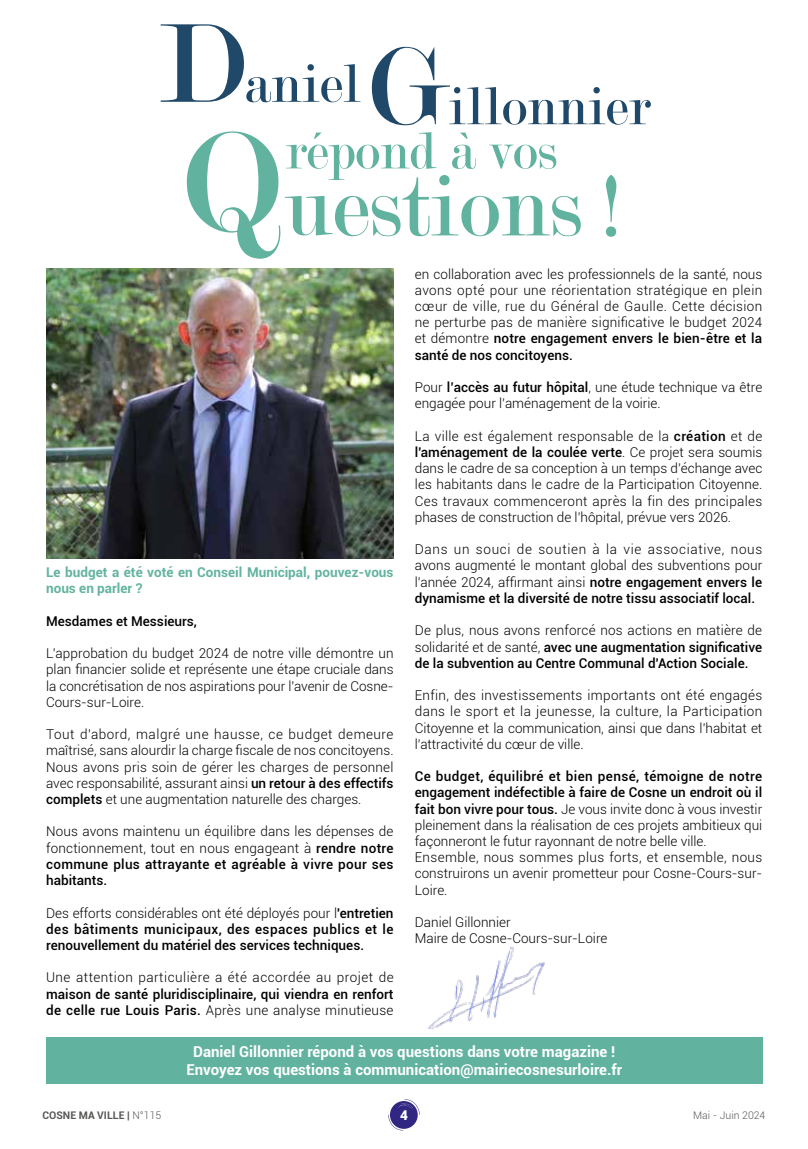
<style>
.page{position:relative;width:808px;height:1149px;background:#fff}
.page>*{position:absolute;margin:0;border:0;box-sizing:border-box;transform-origin:0 0}
.t1{font:92.4px "Modern";color:#62b2a0}
.t2{font:56.85px "Modern";color:#204969}
.t3{font:55.5px "Modern";color:#62b2a0}
.t4{font:700 15px/18px "Roboto";color:#fff;text-align:center}
.t5{font:300 13.5px/16.2px "Roboto";color:#000;text-align:justify}
.t6{font:500 13.5px/16.2px "Roboto";color:#000;text-align:justify}
.t7{font:700 13.5px/16.2px "Roboto";color:#63b3a0}
.t8{font:300 13.5px "Roboto";letter-spacing:.035em;color:#000}
.t9{font:900 13.5px "Roboto";color:#fff}
.t10{font:700 10.5px "Roboto";color:#575756}
.t11{font:300 10.5px "Roboto";color:#575756}
.s1{font-size:118.35px}
.s2{font-size:152.7px}
.s3{font-weight:500}
.s4{font-weight:300}
</style>
<div class="page">
<svg style="left:388px;top:1099px;width:32px;height:31px"></svg>
<div style="left:46px;top:1036px;width:716px;height:47px;background:#62b2a0"></div>
<img style="left:46px;top:268px;width:347px;height:290px">
<img style="left:428px;top:947px;width:117px;height:82px">
<h2 class="t2" style="left:158px;top:78px;width:494px"><sup>D</sup><sup>aniel</sup><span class="s1">G</span>illonnier</h2>
<h3 class="t3" style="left:285px;top:123px;width:273px">répond à vos</h3>
<h1 class="t1" style="left:183px;top:160px;width:443px"><span class="s2">Q</span>uestions !</h1>
<p class="t7" style="left:46px;top:563px;width:349px">Le budget a été voté en Conseil Municipal, pouvez-vous nous en parler ?</p>
<p class="t6" style="left:46px;top:612px;width:152px">Mesdames et Messieurs,</p>
<p class="t5" style="left:46px;top:644px;width:349px">L’approbation du budget 2024 de notre ville démontre un plan financier solide et représente une étape cruciale dans la concrétisation de nos aspirations pour l'avenir de Cosne-Cours-sur-Loire.</p>
<p class="t5" style="left:46px;top:725px;width:349px">Tout d'abord, malgré une hausse, ce budget demeure maîtrisé, sans alourdir la charge fiscale de nos concitoyens.<br>Nous avons pris soin de gérer les charges de personnel avec responsabilité, assurant ainsi <span class="s3">un retour à des effectifs complets</span> et une augmentation naturelle des charges.</p>
<p class="t5" style="left:46px;top:822px;width:349px">Nous avons maintenu un équilibre dans les dépenses de fonctionnement, tout en nous engageant à <span class="s3">rendre notre commune plus attrayante et agréable à vivre pour ses habitants.</span></p>
<p class="t6" style="left:46px;top:903px;width:349px"><span class="s4">Des efforts considérables ont été déployés pour l</span>'entretien des bâtiments municipaux, des espaces publics et le renouvellement du matériel des services techniques.</p>
<p class="t8" style="left:46px;top:967px;width:349px">Une attention particulière a été accordée au projet de</p>
<p class="t6" style="left:46px;top:984px;width:349px">maison de santé pluridisciplinaire, qui viendra en renfort de celle rue Louis Paris. <span class="s4">Après une analyse minutieuse</span></p>
<p class="t5" style="left:415px;top:265px;width:349px">en collaboration avec les professionnels de la santé, nous avons opté pour une réorientation stratégique en plein cœur de ville, rue du Général de Gaulle. Cette décision ne perturbe pas de manière significative le budget 2024 et démontre <span class="s3">notre engagement envers le bien-être et la santé de nos concitoyens.</span></p>
<p class="t5" style="left:415px;top:378px;width:349px">Pour <span class="s3">l’accès au futur hôpital</span>, une étude technique va être engagée pour l’aménagement de la voirie.</p>
<p class="t5" style="left:415px;top:427px;width:349px">La ville est également responsable de la <span class="s3">création</span> et de <span class="s3">l'aménagement de la coulée verte</span>. Ce projet sera soumis dans le cadre de sa conception à un temps d’échange avec les habitants dans le cadre de la Participation Citoyenne.<br>Ces travaux commenceront après la fin des principales phases de construction de l'hôpital, prévue vers 2026.</p>
<p class="t5" style="left:415px;top:540px;width:349px">Dans un souci de soutien à la vie associative, nous avons augmenté le montant global des subventions pour l'année 2024, affirmant ainsi <span class="s3">notre engagement envers le dynamisme et la diversité de notre tissu associatif local.</span></p>
<p class="t6" style="left:415px;top:621px;width:349px"><span class="s4">De plus, nous avons renforcé nos actions en matière de solidarité et de santé,</span> avec une augmentation significative de la subvention au Centre Communal d'Action Sociale.</p>
<p class="t5" style="left:415px;top:686px;width:349px">Enfin, des investissements importants ont été engagés dans le sport et la jeunesse, la culture, la Participation Citoyenne et la communication, ainsi que dans l'habitat et l'attractivité du cœur de ville.</p>
<p class="t5" style="left:415px;top:767px;width:349px;text-align:left"><span class="s3">Ce budget, équilibré et bien pensé, témoigne de notre engagement indéfectible à faire de Cosne un endroit où il fait bon vivre pour tous.</span> Je vous invite donc à vous investir pleinement dans la réalisation de ces projets ambitieux qui façonneront le futur rayonnant de notre belle ville.<br>Ensemble, nous sommes plus forts, et ensemble, nous construirons un avenir prometteur pour Cosne-Cours-sur-Loire.</p>
<p class="t5" style="left:415px;top:913px;width:194px">Daniel Gillonnier<br>Maire de Cosne-Cours-sur-Loire</p>
<p class="t4" style="left:186px;top:1041px;width:437px">Daniel Gillonnier répond à vos questions dans votre magazine !<br>Envoyez vos questions à communication@mairiecosnesurloire.fr</p>
<p class="t10" style="left:43px;top:1107px;width:120px">COSNE MA VILLE | <span class="s4">N°115</span></p>
<p class="t9" style="left:400px;top:1105px;width:9px">4</p>
<p class="t11" style="left:693px;top:1107px;width:74px">Mai - Juin 2024</p>
</div>
